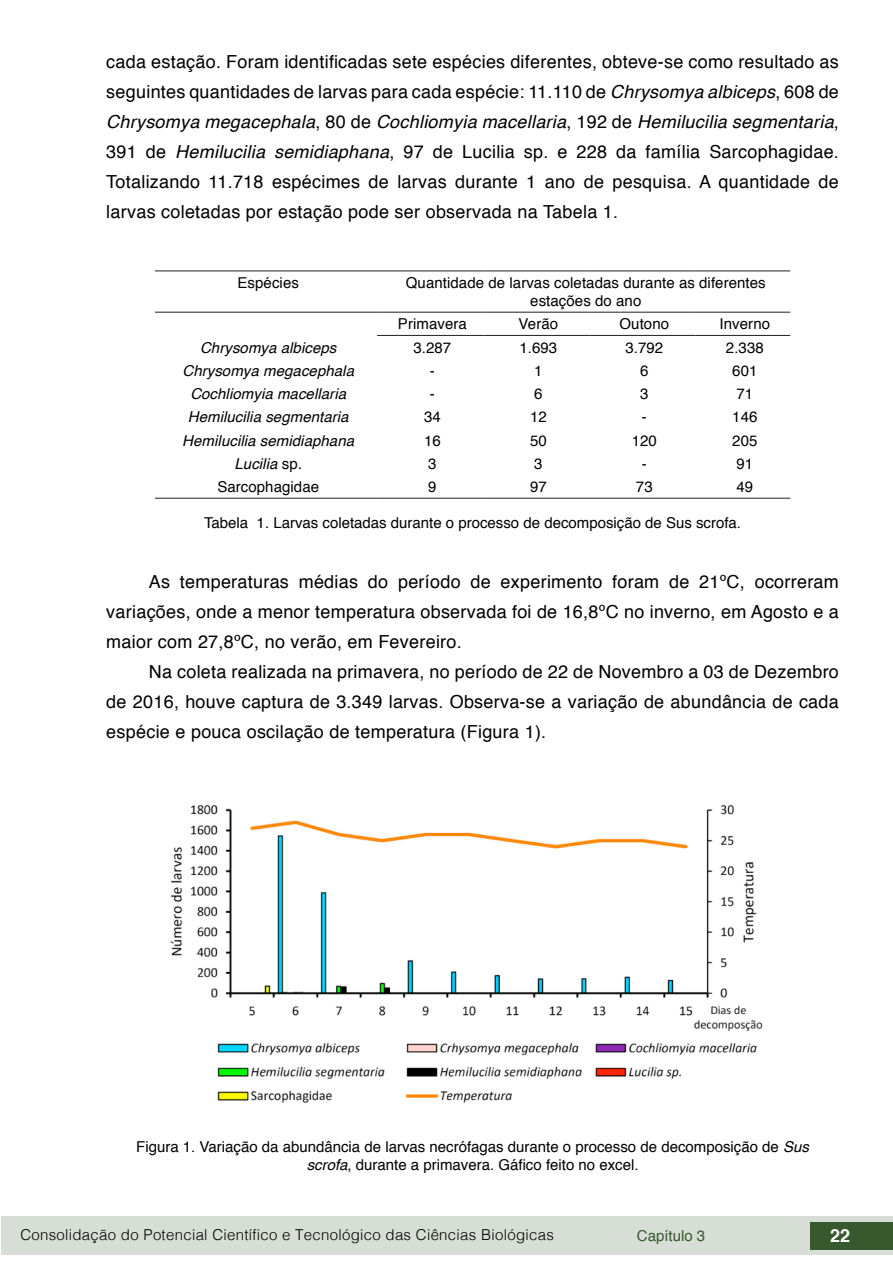
<style>
.page{position:relative;width:893px;height:1263px;background:#fff}
.page>*{position:absolute;margin:0;border:0;box-sizing:border-box;transform-origin:0 0}
.txt{font:18px/30px "Helvetica";letter-spacing:.015em;color:#000;text-align:justify}
.t1{font:700 18px "Helvetica";color:#fff}
.info_tab_gra_imag{font:15px/18px "Helvetica";color:#000;text-align:center}
.tab_centro{font:15px/18px "Helvetica";letter-spacing:.005em;color:#000;text-align:center}
.tab_centro-2{font:italic 15px "Helvetica";letter-spacing:.005em;color:#000}
.t2{font:300 15px "Helvetica";letter-spacing:.02em;color:#000}
.t3{font:15px "Helvetica";color:#36592e}
.s1{font-style:italic}
.s2{font-style:normal}
</style>
<div class="page">
<div style="left:1px;top:1216px;width:891px;height:38px;background:#d7ded5"></div>
<div style="left:810px;top:1222px;width:83px;height:27px;background:#36592e"></div>
<hr style="left:155px;top:271px;width:222px;height:1px;background:#231f20">
<hr style="left:377px;top:271px;width:106px;height:1px;background:#231f20">
<hr style="left:483px;top:271px;width:106px;height:1px;background:#231f20">
<hr style="left:589px;top:271px;width:106px;height:1px;background:#231f20">
<hr style="left:695px;top:271px;width:95px;height:1px;background:#231f20">
<hr style="left:155px;top:312px;width:222px;height:1px;background:#231f20">
<hr style="left:377px;top:312px;width:106px;height:1px;background:#231f20">
<hr style="left:483px;top:312px;width:106px;height:1px;background:#231f20">
<hr style="left:589px;top:312px;width:106px;height:1px;background:#231f20">
<hr style="left:695px;top:312px;width:95px;height:1px;background:#231f20">
<hr style="left:377px;top:335px;width:106px;height:1px;background:#231f20">
<hr style="left:483px;top:335px;width:106px;height:1px;background:#231f20">
<hr style="left:589px;top:335px;width:106px;height:1px;background:#231f20">
<hr style="left:695px;top:335px;width:95px;height:1px;background:#231f20">
<hr style="left:155px;top:498px;width:222px;height:1px;background:#231f20">
<hr style="left:377px;top:498px;width:106px;height:1px;background:#231f20">
<hr style="left:483px;top:498px;width:106px;height:1px;background:#231f20">
<hr style="left:589px;top:498px;width:106px;height:1px;background:#231f20">
<hr style="left:695px;top:498px;width:95px;height:1px;background:#231f20">
<img style="left:170px;top:804px;width:593px;height:299px">
<p class="txt" style="left:106px;top:47px;width:734px">cada estação. Foram identificadas sete espécies diferentes, obteve-se como resultado as seguintes quantidades de larvas para cada espécie: 11.110 de <span class="s1">Chrysomya albiceps</span>, 608 de <span class="s1">Chrysomya megacephala</span>, 80 de <span class="s1">Cochliomyia macellaria</span>, 192 de <span class="s1">Hemilucilia segmentaria</span>, 391 de <span class="s1">Hemilucilia semidiaphana</span>, 97 de Lucilia sp. e 228 da família Sarcophagidae.<br>Totalizando 11.718 espécimes de larvas durante 1 ano de pesquisa. A quantidade de larvas coletadas por estação pode ser observada na Tabela 1.</p>
<p class="tab_centro" style="left:238px;top:274px;width:63px">Espécies</p>
<p class="tab_centro" style="left:406px;top:274px;width:361px">Quantidade de larvas coletadas durante as diferentes estações do ano</p>
<p class="tab_centro" style="left:398px;top:316px;width:70px">Primavera</p>
<p class="tab_centro" style="left:519px;top:316px;width:41px">Verão</p>
<p class="tab_centro" style="left:620px;top:316px;width:51px">Outono</p>
<p class="tab_centro" style="left:720px;top:316px;width:52px">Inverno</p>
<p class="tab_centro-2" style="left:200px;top:336px;width:138px">Chrysomya albiceps</p>
<p class="tab_centro" style="left:413px;top:339px;width:39px">3.287</p>
<p class="tab_centro" style="left:519px;top:339px;width:39px">1.693</p>
<p class="tab_centro" style="left:625px;top:339px;width:39px">3.792</p>
<p class="tab_centro" style="left:726px;top:339px;width:39px">2.338</p>
<p class="tab_centro-2" style="left:182px;top:359px;width:173px">Chrysomya megacephala</p>
<p class="tab_centro" style="left:430px;top:362px;width:6px">-</p>
<p class="tab_centro" style="left:534px;top:362px;width:10px">1</p>
<p class="tab_centro" style="left:640px;top:362px;width:10px">6</p>
<p class="tab_centro" style="left:732px;top:362px;width:27px">601</p>
<p class="tab_centro-2" style="left:190px;top:382px;width:157px">Cochliomyia macellaria</p>
<p class="tab_centro" style="left:430px;top:385px;width:6px">-</p>
<p class="tab_centro" style="left:534px;top:385px;width:10px">6</p>
<p class="tab_centro" style="left:640px;top:385px;width:10px">3</p>
<p class="tab_centro" style="left:736px;top:385px;width:18px">71</p>
<p class="tab_centro-2" style="left:188px;top:405px;width:162px">Hemilucilia segmentaria</p>
<p class="tab_centro" style="left:424px;top:409px;width:18px">34</p>
<p class="tab_centro" style="left:530px;top:409px;width:18px">12</p>
<p class="tab_centro" style="left:642px;top:409px;width:6px">-</p>
<p class="tab_centro" style="left:732px;top:409px;width:27px">146</p>
<p class="tab_centro-2" style="left:182px;top:429px;width:173px">Hemilucilia semidiaphana</p>
<p class="tab_centro" style="left:424px;top:432px;width:18px">16</p>
<p class="tab_centro" style="left:530px;top:432px;width:18px">50</p>
<p class="tab_centro" style="left:632px;top:432px;width:27px">120</p>
<p class="tab_centro" style="left:732px;top:432px;width:27px">205</p>
<p class="tab_centro-2" style="left:234px;top:452px;width:69px">Lucilia <span class="s2">sp</span>.</p>
<p class="tab_centro" style="left:428px;top:455px;width:10px">3</p>
<p class="tab_centro" style="left:534px;top:455px;width:10px">3</p>
<p class="tab_centro" style="left:642px;top:455px;width:6px">-</p>
<p class="tab_centro" style="left:736px;top:455px;width:18px">91</p>
<p class="tab_centro" style="left:217px;top:478px;width:103px">Sarcophagidae</p>
<p class="tab_centro" style="left:428px;top:478px;width:10px">9</p>
<p class="tab_centro" style="left:530px;top:478px;width:18px">97</p>
<p class="tab_centro" style="left:636px;top:478px;width:18px">73</p>
<p class="tab_centro" style="left:736px;top:478px;width:18px">49</p>
<p class="info_tab_gra_imag" style="left:204px;top:514px;width:538px">Tabela 1. Larvas coletadas durante o processo de decomposição de Sus scrofa.</p>
<p class="txt" style="left:106px;top:567px;width:734px;text-indent:43px">As temperaturas médias do período de experimento foram de 21ºC, ocorreram variações, onde a menor temperatura observada foi de 16,8ºC no inverno, em Agosto e a maior com 27,8ºC, no verão, em Fevereiro.</p>
<p class="txt" style="left:106px;top:657px;width:734px;text-indent:43px">Na coleta realizada na primavera, no período de 22 de Novembro a 03 de Dezembro de 2016, houve captura de 3.349 larvas. Observa-se a variação de abundância de cada espécie e pouca oscilação de temperatura (Figura 1).</p>
<p class="info_tab_gra_imag" style="left:136px;top:1138px;width:674px">Figura 1. Variação da abundância de larvas necrófagas durante o processo de decomposição de <span class="s1">Sus scrofa</span>, durante a primavera. Gáfico feito no excel.</p>
<p class="t2" style="left:20px;top:1222px;width:535px">Consolidação do Potencial Científico e Tecnológico das Ciências Biológicas</p>
<p class="t3" style="left:637px;top:1224px;width:70px">Capítulo 3</p>
<p class="t1" style="left:830px;top:1221px;width:22px">22</p>
</div>
